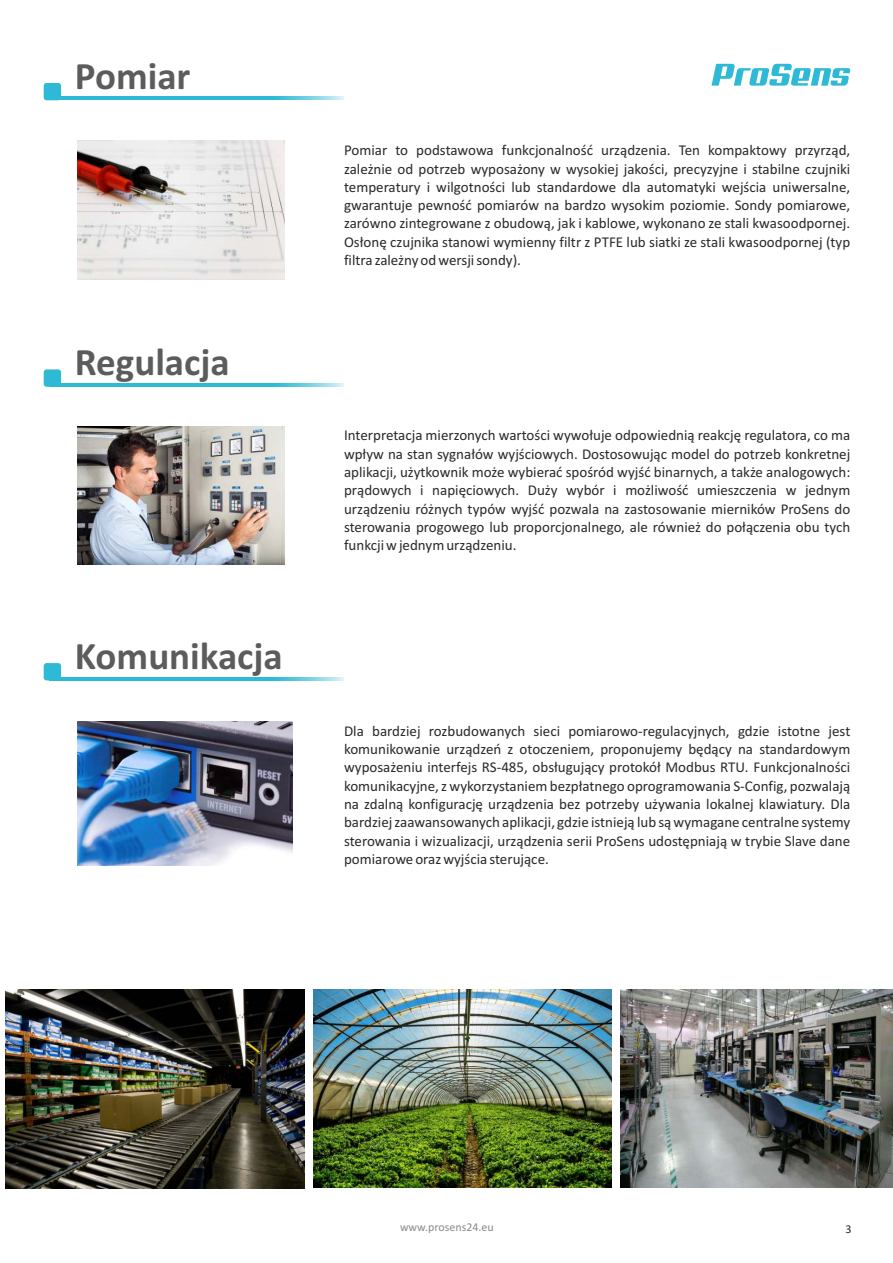
<style>
.page{position:relative;width:893px;height:1263px;background:#fff}
.page>*{position:absolute;margin:0;border:0;box-sizing:border-box;transform-origin:0 0}
.t1{font:700 39px "Calibri";color:#5c5c5c}
.t2{font:15px/18.3px "Calibri";color:#2b2929;text-align:justify}
.t3{font:12px "Calibri";color:#8a8a8a}
.t4{font:12px "Calibri";color:#2b2929}
</style>
<div class="page">
<hr style="left:49px;top:97px;width:295px;height:3px;background:#2ebad6">
<div style="left:44px;top:83px;width:17px;height:17px;background:#2ebad6;border-radius:3px"></div>
<svg style="left:60px;top:383px;width:284px;height:4px"></svg>
<div style="left:44px;top:369px;width:17px;height:18px;background:#2ebad6;border-radius:3px"></div>
<svg style="left:711px;top:64px;width:139px;height:22px"></svg>
<hr style="left:49px;top:677px;width:295px;height:3px;background:#2ebad6">
<div style="left:44px;top:663px;width:17px;height:17px;background:#2ebad6;border-radius:3px"></div>
<img style="left:313px;top:989px;width:299px;height:199px">
<img style="left:621px;top:989px;width:272px;height:199px">
<img style="left:77px;top:426px;width:207px;height:138px">
<img style="left:77px;top:141px;width:208px;height:138px">
<img style="left:77px;top:721px;width:216px;height:144px">
<img style="left:6px;top:989px;width:299px;height:199px">
<h1 class="t1" style="left:75px;top:59px;width:117px">Pomiar</h1>
<h1 class="t1" style="left:75px;top:346px;width:156px">Regulacja</h1>
<h1 class="t1" style="left:75px;top:639px;width:209px">Komunikacja</h1>
<p class="t2" style="left:344px;top:142px;width:508px">Pomiar to podstawowa funkcjonalność urządzenia. Ten kompaktowy przyrząd, zależnie od potrzeb wyposażony w wysokiej jakości, precyzyjne i stabilne czujniki temperatury i wilgotności lub standardowe dla automatyki wejścia uniwersalne, gwarantuje pewność pomiarów na bardzo wysokim poziomie. Sondy pomiarowe, zarówno zintegrowane z obudową, jak i kablowe, wykonano ze stali kwasoodpornej.<br>Osłonę czujnika stanowi wymienny filtr z PTFE lub siatki ze stali kwasoodpornej (typ filtra zależny od wersji sondy).</p>
<p class="t2" style="left:344px;top:427px;width:508px">Interpretacja mierzonych wartości wywołuje odpowiednią reakcję regulatora, co ma wpływ na stan sygnałów wyjściowych. Dostosowując model do potrzeb konkretnej aplikacji, użytkownik może wybierać spośród wyjść binarnych, a także analogowych: prądowych i napięciowych. Duży wybór i możliwość umieszczenia w jednym urządzeniu różnych typów wyjść pozwala na zastosowanie mierników ProSens do sterowania progowego lub proporcjonalnego, ale również do połączenia obu tych funkcji w jednym urządzeniu.</p>
<p class="t2" style="left:344px;top:723px;width:508px">Dla bardziej rozbudowanych sieci pomiarowo-regulacyjnych, gdzie istotne jest komunikowanie urządzeń z otoczeniem, proponujemy będący na standardowym wyposażeniu interfejs RS-485, obsługujący protokół Modbus RTU. Funkcjonalności komunikacyjne, z wykorzystaniem bezpłatnego oprogramowania S-Config, pozwalają na zdalną konfigurację urządzenia bez potrzeby używania lokalnej klawiatury. Dla bardziej zaawansowanych aplikacji, gdzie istnieją lub są wymagane centralne systemy sterowania i wizualizacji, urządzenia serii ProSens udostępniają w trybie Slave dane pomiarowe oraz wyjścia sterujące.</p>
<p class="t3" style="left:400px;top:1221px;width:95px">www.prosens24.eu</p>
<p class="t4" style="left:845px;top:1223px;width:8px">3</p>
</div>
